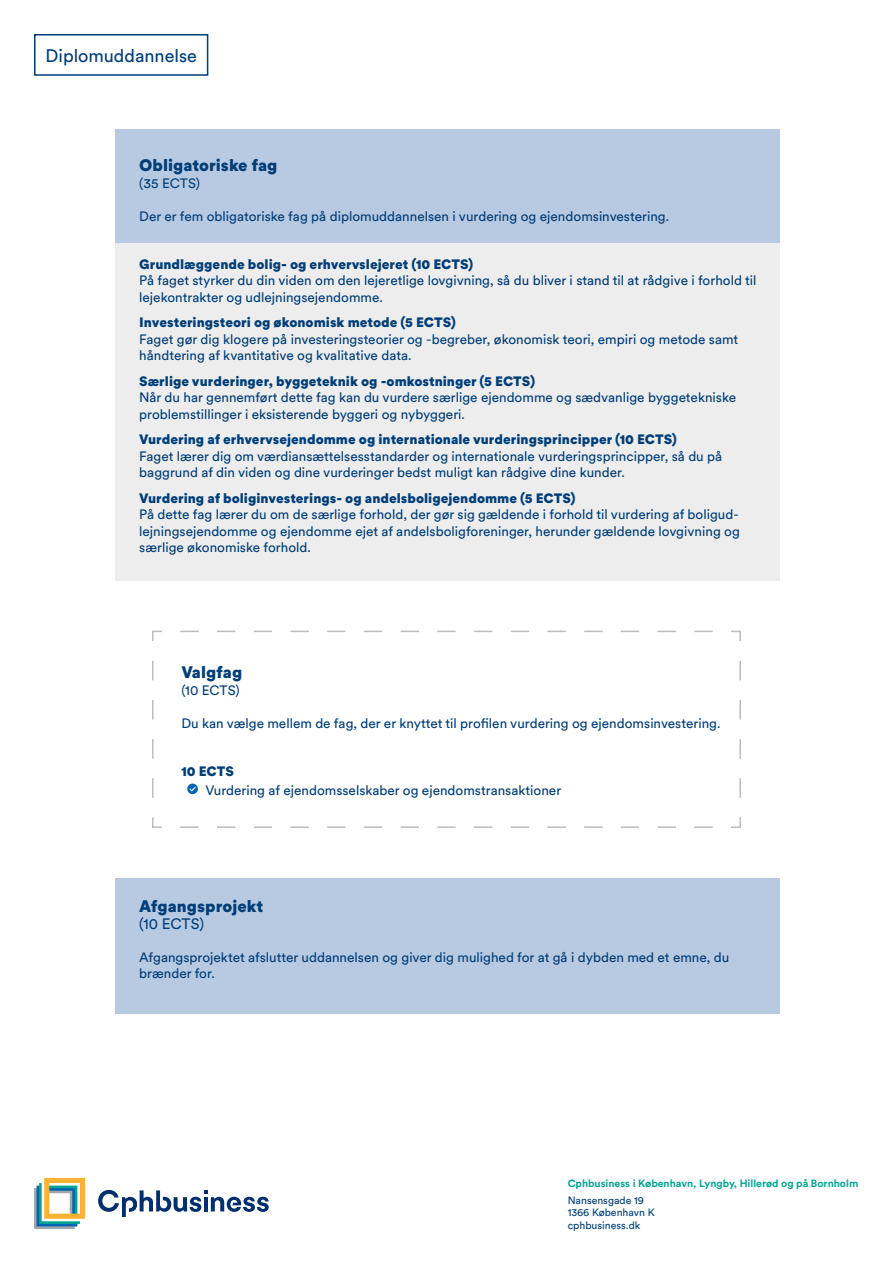
<style>
.page{position:relative;width:893px;height:1263px;background:#fff}
.page>*{position:absolute;margin:0;border:0;box-sizing:border-box;transform-origin:0 0}
.t1{font:18px "Circular Std";color:#003e78}
.Overskrift_-_uddannelsesoversigt{font:900 16.5px "Circular XX";color:#003e78}
.Brødtekst_uddannelsesoversigt{font:15px "Circular XX";color:#003e78}
.Brødtekst_uddannelsesoversigt-2{font:13.5px/16.5px "Circular XX";color:#003e78}
.Overskrift{font:900 13.5px "Circular XX";color:#003e78}
.Brødtekst{font:13.5px "Circular XX";color:#003e78}
.t2{font:700 10.5px "Circular Std";color:#00a590}
.t3{font:10.5px/12.6px "Circular Std";color:#003e78}
</style>
<div class="page">
<svg style="left:34px;top:1178px;width:51px;height:51px"></svg>
<svg style="left:98px;top:1190px;width:171px;height:27px"></svg>
<div style="left:115px;top:129px;width:664px;height:451px;background:#ededed"></div>
<div style="left:115px;top:129px;width:664px;height:114px;background:#b8c9e2"></div>
<div style="left:115px;top:878px;width:664px;height:135px;background:#b8c9e2"></div>
<svg style="left:152px;top:630px;width:589px;height:198px"></svg>
<svg style="left:187px;top:783px;width:11px;height:11px"></svg>
<svg style="left:189px;top:787px;width:7px;height:4px"></svg>
<div style="left:34px;top:34px;width:174px;height:42px;border:2px solid #003e78"></div>
<h1 class="t1" style="left:46px;top:45px;width:153px">Diplomuddannelse</h1>
<h2 class="Overskrift_-_uddannelsesoversigt" style="left:139px;top:153px;width:140px">Obligatoriske fag</h2>
<p class="Brødtekst_uddannelsesoversigt-2" style="left:139px;top:174px;width:62px">(35 ECTS)</p>
<p class="Brødtekst_uddannelsesoversigt-2" style="left:139px;top:207px;width:531px">Der er fem obligatoriske fag på diplomuddannelsen i vurdering og ejendomsinvestering.</p>
<h2 class="Overskrift" style="left:139px;top:254px;width:336px">Grundlæggende bolig- og erhvervslejeret (10 ECTS)</h2>
<p class="Brødtekst_uddannelsesoversigt-2" style="left:139px;top:271px;width:619px">På faget styrker du din viden om den lejeretlige lovgivning, så du bliver i stand til at rådgive i forhold til lejekontrakter og udlejningsejendomme.</p>
<h2 class="Overskrift" style="left:139px;top:313px;width:318px">Investeringsteori og økonomisk metode (5 ECTS)</h2>
<p class="Brødtekst_uddannelsesoversigt-2" style="left:139px;top:330px;width:601px">Faget gør dig klogere på investeringsteorier og -begreber, økonomisk teori, empiri og metode samt håndtering af kvantitative og kvalitative data.</p>
<h2 class="Overskrift" style="left:139px;top:371px;width:397px">Særlige vurderinger, byggeteknik og -omkostninger (5 ECTS)</h2>
<p class="Brødtekst_uddannelsesoversigt-2" style="left:139px;top:388px;width:598px">Når du har gennemført dette fag kan du vurdere særlige ejendomme og sædvanlige byggetekniske problemstillinger i eksisterende byggeri og nybyggeri.</p>
<h2 class="Overskrift" style="left:139px;top:430px;width:539px">Vurdering af erhvervsejendomme og internationale vurderingsprincipper (10 ECTS)</h2>
<p class="Brødtekst_uddannelsesoversigt-2" style="left:139px;top:447px;width:585px">Faget lærer dig om værdiansættelsesstandarder og internationale vurderingsprincipper, så du på baggrund af din viden og dine vurderinger bedst muligt kan rådgive dine kunder.</p>
<h2 class="Overskrift" style="left:139px;top:488px;width:438px">Vurdering af boliginvesterings- og andelsboligejendomme (5 ECTS)</h2>
<p class="Brødtekst_uddannelsesoversigt-2" style="left:139px;top:505px;width:602px;text-align:justify">På dette fag lærer du om de særlige forhold, der gør sig gældende i forhold til vurdering af boligud&shy;lejningsejendomme og ejendomme ejet af andelsboligforeninger, herunder gældende lovgivning og særlige økonomiske forhold.</p>
<h2 class="Overskrift_-_uddannelsesoversigt" style="left:181px;top:660px;width:62px">Valgfag</h2>
<p class="Brødtekst_uddannelsesoversigt-2" style="left:181px;top:681px;width:60px">(10 ECTS)</p>
<p class="Brødtekst_uddannelsesoversigt-2" style="left:181px;top:714px;width:540px">Du kan vælge mellem de fag, der er knyttet til profilen vurdering og ejendomsinvestering.</p>
<h2 class="Overskrift" style="left:181px;top:761px;width:54px">10 ECTS</h2>
<p class="Brødtekst" style="left:205px;top:781px;width:357px">Vurdering af ejendomsselskaber og ejendomstransaktioner</p>
<h2 class="Overskrift_-_uddannelsesoversigt" style="left:139px;top:894px;width:126px">Afgangsprojekt</h2>
<p class="Brødtekst_uddannelsesoversigt" style="left:139px;top:913px;width:66px">(10 ECTS)</p>
<p class="Brødtekst_uddannelsesoversigt-2" style="left:139px;top:948px;width:592px">Afgangsprojektet afslutter uddannelsen og giver dig mulighed for at gå i dybden med et emne, du brænder for.</p>
<p class="t2" style="left:568px;top:1177px;width:292px">Cphbusiness i København, Lyngby, Hillerød og på Bornholm</p>
<p class="t3" style="left:568px;top:1193px;width:89px">Nansensgade 19<br>1366 København K cphbusiness.dk</p>
</div>
